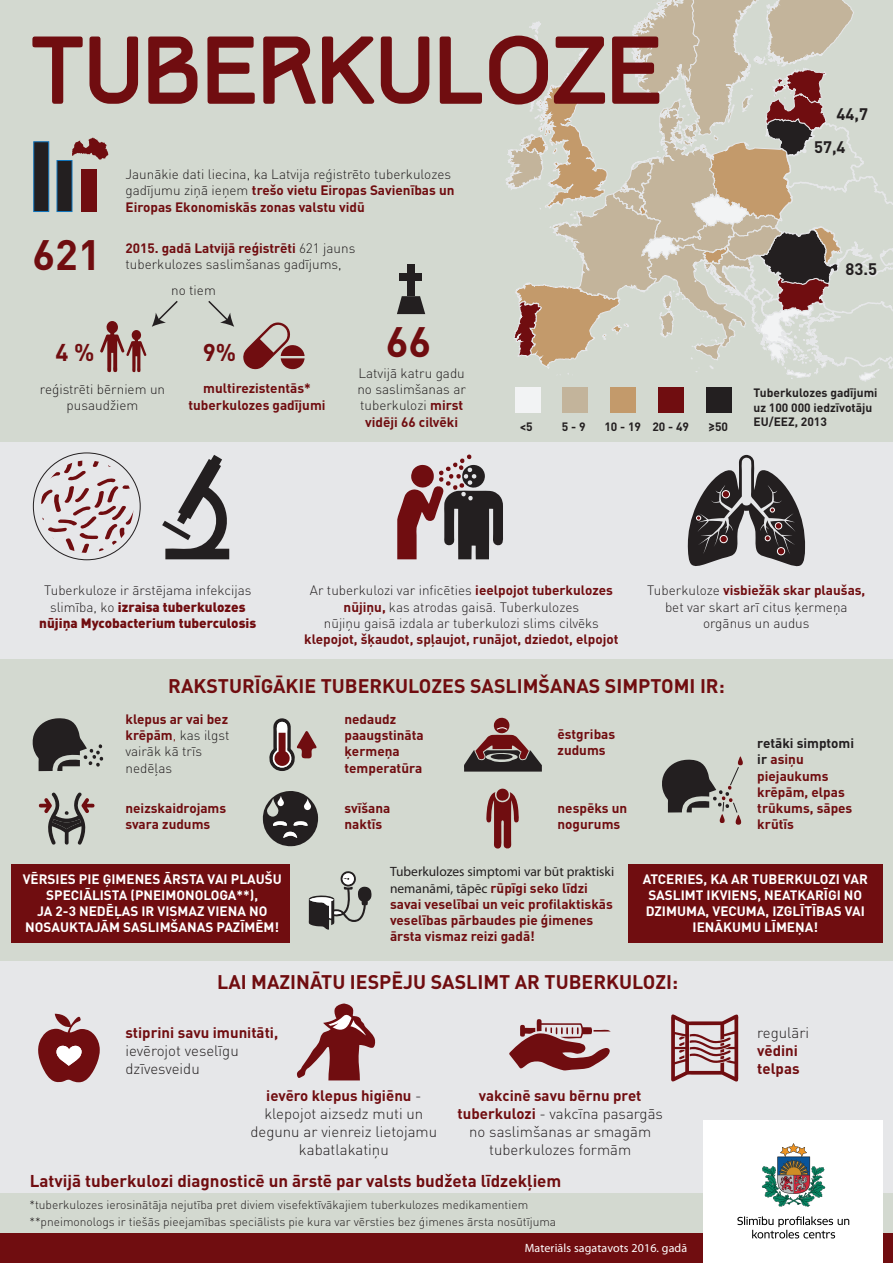
<style>
.page{position:relative;width:893px;height:1263px;background:#fff}
.page>*{position:absolute;margin:0;border:0;box-sizing:border-box;transform-origin:0 0}
.t1{font:84px "Track";color:#700d10}
.t2{font:700 42px "DIN Pro";color:#700d10}
.t3{font:700 24px "DIN Pro";color:#700d10}
.t4{font:700 19.5px "DIN Pro";color:#700d10}
.t5{font:700 16.95px "DIN Pro";color:#700d10}
.t6{font:700 16.5px/33px "DIN Pro";color:#231f20}
.t7{font:300 15px/18px "DIN Pro";color:#231f20;text-align:center}
.t8{font:700 15px/18px "DIN Pro";color:#700d10}
.t9{font:300 13.5px/16.2px "DIN Pro";color:#231f20;text-align:center}
.t10{font:700 13.5px/16.2px "DIN Pro";color:#700d10}
.t11{font:700 13.5px/16.2px "DIN Pro";color:#fff;text-align:center}
.t12{font:900 13.5px/16.2px "DIN Pro";color:#700d10;text-align:center}
.t13{font:13.5px "Myriad Pro";color:#231f20}
.t14{font:300 12px/17.1px "DIN Pro";color:#231f20}
.t15{font:700 12px/14.4px "DIN Pro";color:#231f20}
.t16{font:12px "Myriad Pro";letter-spacing:.01em;color:#fff}
.s1{font-weight:700;color:#700d10}
.s2{font-weight:300;color:#231f20}
.s3{color:#700d10}
.s4{color:#231f20}
.s5{font-family:"Myriad Pro";font-weight:400;color:#231f20}
</style>
<div class="page">
<div style="left:0;top:959px;width:893px;height:303px;background:#e6e7e9"></div>
<div style="left:0;top:1193px;width:893px;height:40px;background:#d3d9d0"></div>
<div style="left:0;top:0;width:893px;height:961px;background:#d3d9d0"></div>
<div style="left:0;top:1234px;width:893px;height:29px;background:#700d10"></div>
<svg style="left:505px;top:0;width:388px;height:382px"></svg>
<div style="left:706px;top:387px;width:25px;height:26px;background:#231f20"></div>
<div style="left:658px;top:387px;width:26px;height:26px;background:#700d10"></div>
<div style="left:610px;top:387px;width:26px;height:26px;background:#c39a6b"></div>
<div style="left:563px;top:387px;width:25px;height:26px;background:#c3b49b"></div>
<div style="left:515px;top:387px;width:25px;height:26px;background:#f2f3f4"></div>
<svg style="left:32px;top:718px;width:72px;height:53px"></svg>
<svg style="left:269px;top:718px;width:48px;height:53px"></svg>
<svg style="left:38px;top:792px;width:57px;height:53px"></svg>
<svg style="left:262px;top:791px;width:56px;height:55px"></svg>
<svg style="left:662px;top:756px;width:81px;height:69px"></svg>
<svg style="left:309px;top:871px;width:63px;height:59px"></svg>
<div style="left:12px;top:864px;width:278px;height:78px;background:#700d10"></div>
<div style="left:629px;top:864px;width:254px;height:78px;background:#700d10"></div>
<svg style="left:72px;top:138px;width:36px;height:22px"></svg>
<div style="left:33px;top:141px;width:16px;height:71px;background:#231f20;border:1px solid #1074bc"></div>
<div style="left:57px;top:160px;width:15px;height:52px;background:#231f20"></div>
<div style="left:81px;top:170px;width:15px;height:42px;background:#700d10"></div>
<svg style="left:152px;top:301px;width:26px;height:26px"></svg>
<svg style="left:208px;top:301px;width:26px;height:26px"></svg>
<div style="left:0;top:443px;width:893px;height:216px;background:#e6e7e9"></div>
<svg style="left:397px;top:454px;width:106px;height:105px"></svg>
<svg style="left:162px;top:455px;width:67px;height:104px"></svg>
<svg style="left:41px;top:460px;width:93px;height:93px"></svg>
<div style="left:407px;top:265px;width:7px;height:31px;background:#231f20"></div>
<div style="left:399px;top:273px;width:23px;height:7px;background:#231f20"></div>
<svg style="left:397px;top:296px;width:28px;height:18px"></svg>
<svg style="left:687px;top:455px;width:118px;height:112px"></svg>
<div style="left:777px;top:548px;width:8px;height:7px;background:#700d10;border-radius:50%"></div>
<div style="left:777px;top:547px;width:8px;height:8px;border:1px solid #fff;border-radius:50%"></div>
<div style="left:722px;top:491px;width:7px;height:7px;background:#700d10;border-radius:50%"></div>
<div style="left:722px;top:490px;width:8px;height:8px;border:1px solid #fff;border-radius:50%"></div>
<div style="left:720px;top:535px;width:7px;height:8px;background:#700d10;border-radius:50%"></div>
<div style="left:720px;top:535px;width:7px;height:8px;border:1px solid #fff;border-radius:50%"></div>
<svg style="left:671px;top:1014px;width:67px;height:68px"></svg>
<svg style="left:38px;top:1014px;width:62px;height:68px"></svg>
<svg style="left:297px;top:1003px;width:78px;height:77px"></svg>
<svg style="left:100px;top:321px;width:46px;height:51px"></svg>
<svg style="left:243px;top:322px;width:62px;height:47px"></svg>
<svg style="left:486px;top:788px;width:33px;height:61px"></svg>
<svg style="left:464px;top:717px;width:78px;height:55px"></svg>
<svg style="left:509px;top:1019px;width:102px;height:51px"></svg>
<div style="left:704px;top:1120px;width:179px;height:143px;background:#fff"></div>
<svg style="left:737px;top:1216px;width:112px;height:22px"></svg>
<img style="left:762px;top:1143px;width:63px;height:64px">
<h1 class="t1" style="left:31px;top:18px;width:634px">TUBERKULOZE</h1>
<h2 class="t2" style="left:32px;top:226px;width:70px">621</h2>
<p class="t9" style="left:126px;top:166px;width:331px;text-align:left">Jaunākie dati liecina, ka Latvija reģistrēto tuberkulozes gadījumu ziņā ieņem <span class="s1">trešo vietu Eiropas Savienības un<br>Eiropas Ekonomiskās zonas valstu vidū</span></p>
<p class="t9" style="left:126px;top:239px;width:231px;text-align:left"><span class="s1">2015. gadā Latvijā reģistrēti</span> 621 jauns tuberkulozes saslimšanas gadījums,</p>
<p class="t9" style="left:171px;top:281px;width:46px">no tiem</p>
<h3 class="t3" style="left:56px;top:336px;width:40px">4 %</h3>
<h3 class="t3" style="left:203px;top:336px;width:35px">9%</h3>
<p class="t9" style="left:40px;top:380px;width:127px">reģistrēti bērniem un pusaudžiem</p>
<p class="t10" style="left:188px;top:380px;width:139px;text-align:center">multirezistentās* tuberkulozes gadījumi</p>
<h2 class="t2" style="left:386px;top:313px;width:47px">66</h2>
<p class="t9" style="left:357px;top:364px;width:110px">Latvijā katru gadu no saslimšanas ar tuberkulozi <span class="s1">mirst vidēji 66 cilvēki</span></p>
<p class="t15" style="left:520px;top:419px;width:15px">&lt;5</p>
<p class="t15" style="left:562px;top:419px;width:25px">5 - 9</p>
<p class="t15" style="left:604px;top:419px;width:86px">10 - 19 20 - 49</p>
<p class="t15" style="left:708px;top:419px;width:21px">≥50</p>
<p class="t6" style="left:814px;top:97px;width:55px;text-indent:23px">44,7<br>57,4</p>
<p class="t6" style="left:845px;top:252px;width:33px">83.5</p>
<p class="t15" style="left:753px;top:385px;width:125px">Tuberkulozes gadījumi uz 100 000 iedzīvotāju<br>EU/EEZ, 2013</p>
<p class="t12" style="left:39px;top:582px;width:218px"><span class="s2">Tuberkuloze ir ārstējama infekcijas slimība, ko</span> izraisa tuberkulozes nūjiņa Mycobacterium tuberculosis</p>
<p class="t9" style="left:310px;top:582px;width:305px">Ar tuberkulozi var inficēties <span class="s1">ieelpojot tuberkulozes nūjiņu,</span> kas atrodas gaisā. Tuberkulozes<br>nūjiņu gaisā izdala ar tuberkulozi slims cilvēks</p>
<p class="t10" style="left:304px;top:630px;width:316px">klepojot, šķaudot, spļaujot, runājot, dziedot, elpojot</p>
<p class="t9" style="left:647px;top:582px;width:220px">Tuberkuloze <span class="s1">visbiežāk skar plaušas, </span>bet var skart arī citus ķermeņa orgānus un audus</p>
<h3 class="t4" style="left:168px;top:672px;width:558px">RAKSTURĪGĀKIE TUBERKULOZES SASLIMŠANAS SIMPTOMI IR:</h3>
<p class="t9" style="left:126px;top:710px;width:105px;text-align:left"><span class="s1">klepus ar vai bez krēpām</span><span class="s3">,</span> kas ilgst vairāk kā trīs nedēļas</p>
<p class="t10" style="left:344px;top:710px;width:81px">nedaudz paaugstināta ķermeņa temperatūra</p>
<p class="t10" style="left:126px;top:800px;width:102px">neizskaidrojams svara zudums</p>
<p class="t10" style="left:344px;top:800px;width:47px">svīšana naktīs</p>
<p class="t10" style="left:558px;top:800px;width:71px">nespēks un nogurums</p>
<p class="t10" style="left:558px;top:726px;width:59px">ēstgribas zudums</p>
<p class="t10" style="left:757px;top:735px;width:98px"><span class="s4">retāki simptomi ir</span> asiņu piejaukums krēpām, elpas trūkums, sāpes krūtīs</p>
<p class="t11" style="left:23px;top:870px;width:260px">VĒRSIES PIE ĢIMENES ĀRSTA VAI PLAUŠU SPECIĀLISTA (PNEIMONOLOGA**),<br>JA 2-3 NEDĒĻAS IR VISMAZ VIENA NO NOSAUKTAJĀM SASLIMŠANAS PAZĪMĒM!</p>
<p class="t13" style="left:390px;top:863px;width:226px">Tuberkulozes simptomi var būt praktiski</p>
<p class="t10" style="left:390px;top:879px;width:224px"><span class="s5">nemanāmi, tāpēc</span> rūpīgi seko līdzi savai veselībai un veic profilaktiskās veselības pārbaudes pie ģimenes ārsta vismaz reizi gadā!</p>
<p class="t11" style="left:643px;top:870px;width:227px">ATCERIES, KA AR TUBERKULOZI VAR<br>SASLIMT IKVIENS, NEATKARĪGI NO<br>DZIMUMA, VECUMA, IZGLĪTĪBAS VAI<br>IENĀKUMU LĪMEŅA!</p>
<h3 class="t4" style="left:217px;top:969px;width:462px">LAI MAZINĀTU IESPĒJU SASLIMT AR TUBERKULOZI:</h3>
<p class="t8" style="left:126px;top:1023px;width:154px">stiprini savu imunitāti,</p>
<p class="t7" style="left:126px;top:1041px;width:115px;text-align:left">ievērojot veselīgu dzīvesveidu</p>
<p class="t7" style="left:250px;top:1086px;width:188px"><span class="s1">ievēro klepus higiēnu</span> - klepojot aizsedz muti un degunu ar vienreiz lietojamu kabatlakatiņu</p>
<p class="t7" style="left:458px;top:1086px;width:207px"><span class="s1">vakcinē savu bērnu pret tuberkulozi</span> - vakcīna pasargās no saslimšanas ar smagām tuberkulozes formām</p>
<p class="t5" style="left:30px;top:1169px;width:533px">Latvijā tuberkulozi diagnosticē un ārstē par valsts budžeta līdzekļiem</p>
<p class="t14" style="left:29px;top:1195px;width:528px">*tuberkulozes ierosinātāja nejutība pret diviem visefektīvākajiem tuberkulozes medikamentiem **pneimonologs ir tiešās pieejamības speciālists pie kura var vērsties bez ģimenes ārsta nosūtījuma</p>
<p class="t16" style="left:525px;top:1241px;width:164px">Materiāls sagatavots 2016. gadā</p>
<p class="t7" style="left:757px;top:1023px;width:53px">regulāri</p>
<p class="t8" style="left:757px;top:1041px;width:44px">vēdini telpas</p>
</div>
